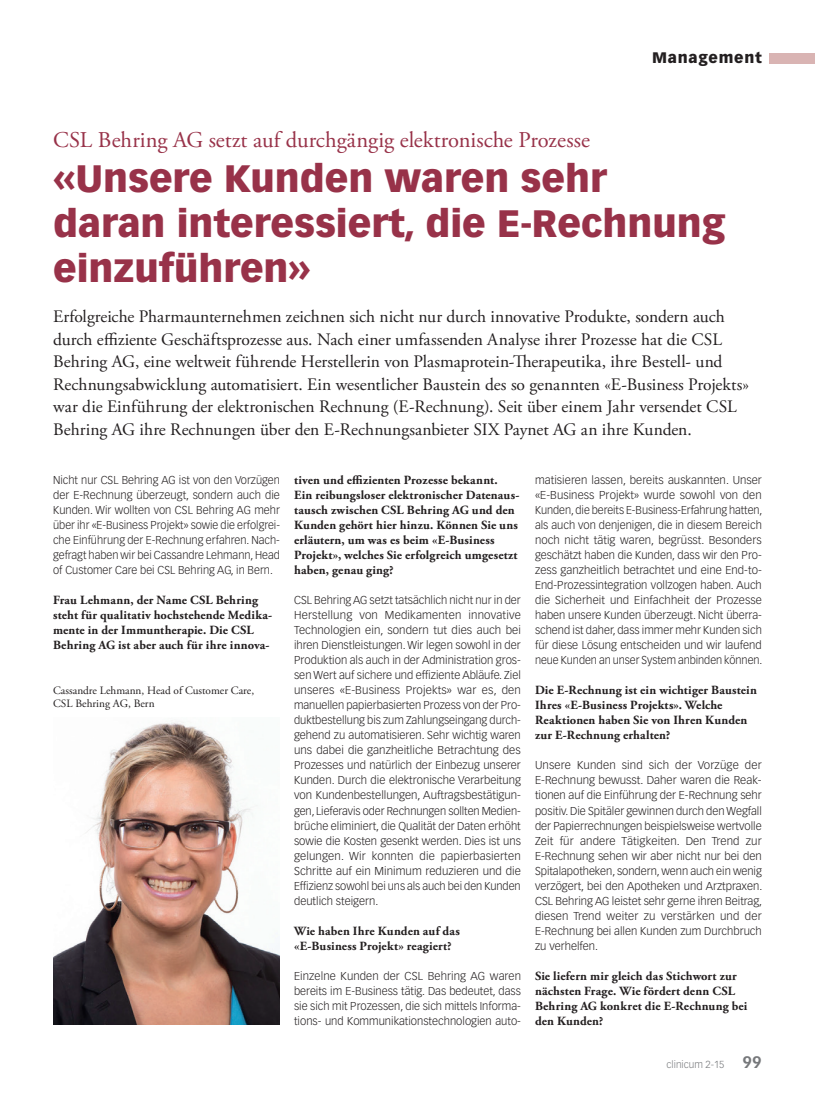
<style>
.page{position:relative;width:815px;height:1099px;background:#fff}
.page>*{position:absolute;margin:0;border:0;box-sizing:border-box;transform-origin:0 0}
.t1{font:900 37.5px/45px "Vectora LT Std";color:#983249}
.t2{font:22.5px "Adobe Garamond Pro";color:#983249}
.t3{font:17.5px/22.5px "Adobe Garamond Pro";color:#231f20}
.t4{font:900 15px "Vectora LT Std";letter-spacing:.05em;color:#231f20}
.t5{font:700 12.5px/15px "Adobe Garamond Pro";letter-spacing:.01em;color:#231f20}
.t6{font:300 11.25px/15px "Vectora LT Std";color:#231f20;text-align:justify}
.t7{font:11.25px/13.5px "Adobe Garamond Pro";color:#231f20}
.t8{font:300 10px "Vectora LT Std";color:#76787b}
.s1{font-weight:700;font-size:16.25px}
</style>
<div class="page">
<div style="left:770px;top:53px;width:45px;height:10px;background:#d9b4b3"></div>
<img style="left:53px;top:722px;width:227px;height:302px">
<h3 class="t4" style="left:652px;top:49px;width:111px">Management</h3>
<h2 class="t2" style="left:53px;top:126px;width:538px">CSL Behring AG setzt auf durchgängig elektronische Prozesse</h2>
<h1 class="t1" style="left:53px;top:155px;width:674px">«Unsere Kunden waren sehr daran interessiert, die E-Rechnung einzuführen»</h1>
<p class="t3" style="left:53px;top:306px;width:697px">Erfolgreiche Pharmaunternehmen zeichnen sich nicht nur durch innovative Produkte, sondern auch durch effiziente Geschäftsprozesse aus. Nach einer umfassenden Analyse ihrer Prozesse hat die CSL Behring AG, eine weltweit führende Herstellerin von Plasmaprotein-Therapeutika, ihre Bestell- und Rechnungs abwicklung automatisiert. Ein wesentlicher Baustein des so genannten «E-Business Projekts» war die Einführung der elektronischen Rechnung (E-Rechnung). Seit über einem Jahr versendet CSL Behring AG ihre Rechnungen über den E-Rechnungsanbieter SIX Paynet AG an ihre Kunden.</p>
<p class="t5" style="left:294px;top:473px;width:227px">tiven und effizienten Prozesse bekannt.<br>Ein reibungsloser elektronischer Datenaus&shy;tausch zwischen CSL Behring AG und den Kunden gehört hier hinzu. Können Sie uns erläutern, um was es beim «E-Business Projekt», welches Sie erfolgreich umgesetzt haben, genau ging?</p>
<p class="t6" style="left:294px;top:593px;width:228px">CSL Behring AG setzt tatsächlich nicht nur in der Herstellung von Medikamenten innovative Techno logien ein, sondern tut dies auch bei ihren Dienstleistungen. Wir legen sowohl in der Produktion als auch in der Administration gros&shy;sen Wert auf sichere und effiziente Abläufe. Ziel unseres «E-Business Projekts» war es, den manuellen papierbasierten Prozess von der Pro&shy;duktbestellung bis zum Zahlungseingang durch&shy;gehend zu automatisieren. Sehr wichtig waren uns dabei die ganzheitliche Betrachtung des Prozesses und natürlich der Einbezug unserer Kunden. Durch die elektronische Verarbeitung von Kundenbestellungen, Auftragsbestätigun&shy;gen, Lieferavis oder Rechnungen sollten Medien&shy;brüche eliminiert, die Qualität der Daten erhöht sowie die Kosten gesenkt werden. Dies ist uns gelungen. Wir konnten die papierbasierten Schritte auf ein Minimum reduzieren und die Effizienz sowohl bei uns als auch bei den Kunden deutlich steigern.</p>
<p class="t5" style="left:294px;top:923px;width:167px">Wie haben Ihre Kunden auf das «E-Business Projekt» reagiert?</p>
<p class="t6" style="left:294px;top:968px;width:228px">Einzelne Kunden der CSL Behring AG waren bereits im E-Business tätig. Das bedeutet, dass sie sich mit Prozessen, die sich mittels Informa&shy;tions- und Kommunikationstechnologien auto-</p>
<p class="t6" style="left:53px;top:473px;width:228px">Nicht nur CSL Behring AG ist von den Vorzügen der E-Rechnung überzeugt, sondern auch die Kunden. Wir wollten von CSL Behring AG mehr über ihr «E-Business Projekt» sowie die erfolgrei&shy;che Einführung der E-Rechnung erfahren. Nach&shy;gefragt haben wir bei Cassandre Lehmann, Head of Customer Care bei CSL Behring AG, in Bern.</p>
<p class="t5" style="left:53px;top:593px;width:220px">Frau Lehmann, der Name CSL Behring steht für qualitativ hochstehende Medika&shy;mente in der Immuntherapie. Die CSL Behring AG ist aber auch für ihre innova-</p>
<p class="t6" style="left:535px;top:473px;width:229px">matisieren lassen, bereits auskannten. Unser «E-Business Projekt» wurde sowohl von den Kunden, die bereits E-Business-Erfahrung hatten, als auch von denjenigen, die in diesem Bereich noch nicht tätig waren, begrüsst. Besonders geschätzt haben die Kunden, dass wir den Pro&shy;zess ganzheitlich betrachtet und eine End-to-End-Prozessintegration vollzogen haben. Auch die Sicherheit und Einfachheit der Prozesse haben unsere Kunden überzeugt. Nicht überra&shy;schend ist daher, dass immer mehr Kunden sich für diese Lösung entscheiden und wir laufend neue Kunden an unser System anbinden können.</p>
<p class="t5" style="left:535px;top:683px;width:223px">Die E-Rechnung ist ein wichtiger Baustein Ihres «E-Business Projekts». Welche Reaktionen haben Sie von Ihren Kunden zur E-Rechnung erhalten?</p>
<p class="t6" style="left:535px;top:758px;width:229px">Unsere Kunden sind sich der Vorzüge der E-Rechnung bewusst. Daher waren die Reak&shy;tionen auf die Einführung der E-Rechnung sehr positiv. Die Spitäler gewinnen durch den Wegfall der Papierrechnungen beispielsweise wertvolle Zeit für andere Tätigkeiten. Den Trend zur E-Rechnung sehen wir aber nicht nur bei den Spitalapotheken, sondern, wenn auch ein wenig verzögert, bei den Apotheken und Arztpraxen.<br>CSL Behring AG leistet sehr gerne ihren Beitrag, diesen Trend weiter zu verstärken und der E-Rechnung bei allen Kunden zum Durchbruch zu verhelfen.</p>
<p class="t5" style="left:535px;top:968px;width:214px">Sie liefern mir gleich das Stichwort zur nächsten Frage. Wie fördert denn CSL<br>Behring AG konkret die E-Rechnung bei den Kunden?</p>
<p class="t7" style="left:53px;top:684px;width:203px">Cassandre Lehmann, Head of Customer Care,<br>CSL Behring AG, Bern</p>
<p class="t8" style="left:667px;top:1058px;width:97px">clinicum 2-15 <span class="s1">99</span></p>
</div>
